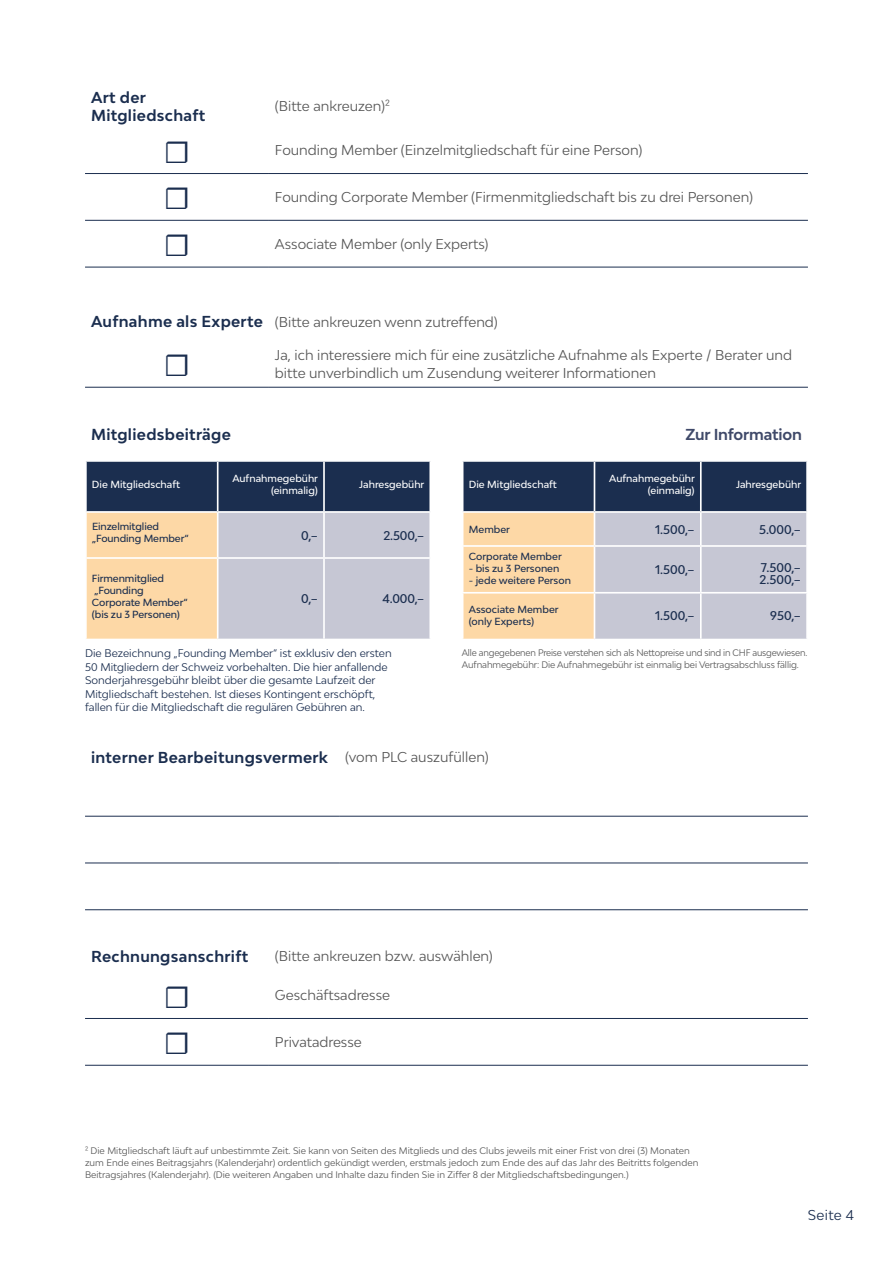
<style>
.page{position:relative;width:893px;height:1263px;background:#fff}
.page>*{position:absolute;margin:0;border:0;box-sizing:border-box;transform-origin:0 0}
.t1{font:31.5px "Minion Pro";color:#1b2e4f}
.t2{font:700 15px/18px "Bw Modelica";letter-spacing:.02em;color:#1b2e4f}
.t3{font:700 15px "Bw Modelica";letter-spacing:-.01em;color:#3f4969}
.t4{font:13.5px/18px "Bw Modelica";color:#565656}
.t5{font:13.5px "Bw Modelica";letter-spacing:.02em;color:#1b2e4f}
.t6{font:500 12px/12px "Bw Modelica";color:#1b2e4f}
.t7{font:10.5px/13.5px "Bw Modelica";color:#1b2e4f}
.t8{font:500 9.75px/12px "Bw Modelica";letter-spacing:-.01em;color:#1b2e4f}
.t9{font:500 9.75px/12px "Bw Modelica";color:#fff;text-align:right}
.t10{font:9px/12px "Bw Modelica";color:#565656}
.t11{font:9px/12px "Bw Modelica";letter-spacing:-.02em;color:#565656;scale:.96 1}
.s1{font-weight:700;font-size:15px;color:#1b2e4f}
.s2{font-weight:400;font-size:13.5px;color:#565656}
</style>
<div class="page">
<hr style="left:85px;top:816px;width:254px;height:1px;background:#1b2e4f">
<hr style="left:339px;top:816px;width:469px;height:1px;background:#1b2e4f">
<hr style="left:85px;top:862px;width:254px;height:1px;background:#1b2e4f">
<hr style="left:339px;top:862px;width:469px;height:1px;background:#1b2e4f">
<hr style="left:85px;top:909px;width:254px;height:1px;background:#1b2e4f">
<hr style="left:339px;top:909px;width:469px;height:1px;background:#1b2e4f">
<svg style="left:87px;top:462px;width:342px;height:177px;background:#a4a0a1"></svg>
<hr style="left:217px;top:462px;width:2px;height:49px;background:#fff">
<hr style="left:323px;top:462px;width:2px;height:49px;background:#fff">
<hr style="left:85px;top:511px;width:133px;height:2px;background:#fff">
<hr style="left:218px;top:511px;width:106px;height:2px;background:#fff">
<hr style="left:217px;top:513px;width:2px;height:44px;background:#fff">
<hr style="left:324px;top:511px;width:107px;height:2px;background:#fff">
<hr style="left:323px;top:513px;width:2px;height:44px;background:#fff">
<hr style="left:85px;top:557px;width:133px;height:2px;background:#fff">
<hr style="left:218px;top:557px;width:106px;height:2px;background:#fff">
<hr style="left:217px;top:559px;width:2px;height:80px;background:#fff">
<hr style="left:324px;top:557px;width:107px;height:2px;background:#fff">
<hr style="left:323px;top:559px;width:2px;height:80px;background:#fff">
<hr style="left:85px;top:1018px;width:184px;height:1px;background:#1b2e4f">
<hr style="left:85px;top:1065px;width:184px;height:1px;background:#1b2e4f">
<hr style="left:269px;top:1018px;width:539px;height:1px;background:#1b2e4f">
<hr style="left:269px;top:1065px;width:539px;height:1px;background:#1b2e4f">
<svg style="left:463px;top:462px;width:343px;height:177px;background:#a4a0a1"></svg>
<hr style="left:594px;top:462px;width:1px;height:49px;background:#fff">
<hr style="left:700px;top:462px;width:2px;height:49px;background:#fff">
<hr style="left:462px;top:511px;width:132px;height:2px;background:#fff">
<hr style="left:594px;top:511px;width:107px;height:2px;background:#fff">
<hr style="left:594px;top:513px;width:1px;height:32px;background:#fff">
<hr style="left:701px;top:511px;width:107px;height:2px;background:#fff">
<hr style="left:700px;top:513px;width:2px;height:32px;background:#fff">
<hr style="left:462px;top:545px;width:132px;height:2px;background:#fff">
<hr style="left:594px;top:545px;width:107px;height:2px;background:#fff">
<hr style="left:594px;top:547px;width:1px;height:45px;background:#fff">
<hr style="left:701px;top:545px;width:107px;height:2px;background:#fff">
<hr style="left:700px;top:547px;width:2px;height:45px;background:#fff">
<hr style="left:594px;top:594px;width:1px;height:45px;background:#fff">
<hr style="left:700px;top:594px;width:2px;height:45px;background:#fff">
<hr style="left:594px;top:592px;width:107px;height:2px;background:#fff">
<hr style="left:701px;top:592px;width:107px;height:2px;background:#fff">
<hr style="left:462px;top:592px;width:132px;height:2px;background:#fff">
<hr style="left:85px;top:387px;width:184px;height:1px;background:#1b2e4f">
<hr style="left:269px;top:387px;width:539px;height:1px;background:#1b2e4f">
<hr style="left:85px;top:173px;width:184px;height:1px;background:#1b2e4f">
<hr style="left:269px;top:173px;width:539px;height:1px;background:#1b2e4f">
<hr style="left:85px;top:220px;width:184px;height:1px;background:#1b2e4f">
<hr style="left:85px;top:267px;width:184px;height:1px;background:#1b2e4f">
<hr style="left:269px;top:220px;width:539px;height:1px;background:#1b2e4f">
<hr style="left:269px;top:267px;width:539px;height:1px;background:#1b2e4f">
<p class="t2" style="left:91px;top:88px;width:116px">Art der<br>Mitgliedschaft</p>
<p class="t4" style="left:275px;top:97px;width:116px">(Bitte ankreuzen)²</p>
<h1 class="t1" style="left:164px;top:130px;width:28px">☐</h1>
<p class="t4" style="left:275px;top:141px;width:369px">Founding Member (Einzelmitgliedschaft für eine Person)</p>
<h1 class="t1" style="left:164px;top:177px;width:28px">☐</h1>
<p class="t4" style="left:275px;top:188px;width:479px">Founding Corporate Member (Firmenmitgliedschaft bis zu drei Personen)</p>
<h1 class="t1" style="left:164px;top:224px;width:28px">☐</h1>
<p class="t4" style="left:275px;top:235px;width:215px">Associate Member (only Experts)</p>
<p class="t4" style="left:91px;top:312px;width:408px"><span class="s1">Aufnahme als Experte</span> (Bitte ankreuzen wenn zutreffend)</p>
<h1 class="t1" style="left:164px;top:344px;width:28px">☐</h1>
<p class="t4" style="left:275px;top:346px;width:519px">Ja, ich interessiere mich für eine zusätzliche Aufnahme als Experte / Berater und bitte unverbindlich um Zusendung weiterer Informationen</p>
<p class="t2" style="left:91px;top:425px;width:141px">Mitgliedsbeiträge</p>
<p class="t3" style="left:685px;top:425px;width:118px">Zur Information</p>
<p class="t9" style="left:92px;top:478px;width:90px">Die Mitgliedschaft</p>
<p class="t9" style="left:232px;top:472px;width:87px">Aufnahmegebühr (einmalig)</p>
<p class="t9" style="left:359px;top:478px;width:67px">Jahresgebühr</p>
<p class="t8" style="left:92px;top:520px;width:98px">Einzelmitglied „Founding Member“</p>
<p class="t6" style="left:301px;top:529px;width:18px">0,–</p>
<p class="t6" style="left:383px;top:529px;width:42px">2.500,–</p>
<p class="t8" style="left:92px;top:572px;width:97px">Firmenmitglied „Founding<br>Corporate Member“ (bis zu 3 Personen)</p>
<p class="t6" style="left:301px;top:593px;width:18px">0,–</p>
<p class="t6" style="left:383px;top:593px;width:43px">4.000,–</p>
<p class="t9" style="left:469px;top:478px;width:90px">Die Mitgliedschaft</p>
<p class="t9" style="left:609px;top:472px;width:87px">Aufnahmegebühr (einmalig)</p>
<p class="t9" style="left:736px;top:478px;width:67px">Jahresgebühr</p>
<p class="t8" style="left:469px;top:523px;width:43px">Member</p>
<p class="t6" style="left:655px;top:523px;width:41px">1.500,–</p>
<p class="t6" style="left:759px;top:523px;width:43px">5.000,–</p>
<p class="t8" style="left:469px;top:550px;width:94px">Corporate Member</p>
<p class="t8" style="left:469px;top:562px;width:92px">- bis zu 3 Personen</p>
<p class="t8" style="left:469px;top:574px;width:104px">- jede weitere Person</p>
<p class="t6" style="left:655px;top:563px;width:41px">1.500,–</p>
<p class="t6" style="left:759px;top:561px;width:43px">7.500,–<br>2.500,–</p>
<p class="t8" style="left:469px;top:603px;width:91px">Associate Member (only Experts)</p>
<p class="t6" style="left:655px;top:609px;width:41px">1.500,–</p>
<p class="t6" style="left:770px;top:609px;width:32px">950,–</p>
<p class="t7" style="left:85px;top:646px;width:308px">Die Bezeichnung „Founding Member“ ist exklusiv den ersten 50 Mitgliedern der Schweiz vorbehalten. Die hier anfallende Sonderjahresgebühr bleibt über die gesamte Laufzeit der Mitgliedschaft bestehen. Ist dieses Kontingent erschöpft, fallen für die Mitgliedschaft die regulären Gebühren an.</p>
<p class="t11" style="left:462px;top:646px;width:361px">Alle angegebenen Preise verstehen sich als Nettopreise und sind in CHF ausgewiesen.<br>Aufnahmegebühr: Die Aufnahmegebühr ist einmalig bei Vertragsabschluss fällig.</p>
<p class="t2" style="left:91px;top:748px;width:399px">interner Bearbeitungsvermerk <span class="s2">(vom PLC auszufüllen)</span></p>
<p class="t2" style="left:91px;top:947px;width:159px">Rechnungsanschrift</p>
<p class="t4" style="left:275px;top:946px;width:219px">(Bitte ankreuzen bzw. auswählen)</p>
<h1 class="t1" style="left:164px;top:975px;width:28px">☐</h1>
<p class="t4" style="left:275px;top:986px;width:117px">Geschäftsadresse</p>
<h1 class="t1" style="left:164px;top:1022px;width:28px">☐</h1>
<p class="t4" style="left:275px;top:1033px;width:88px">Privatadresse</p>
<p class="t10" style="left:85px;top:1144px;width:615px">² Die Mitgliedschaft läuft auf unbestimmte Zeit. Sie kann von Seiten des Mitglieds und des Clubs jeweils mit einer Frist von drei (3) Monaten zum Ende eines Beitragsjahrs (Kalenderjahr) ordentlich gekündigt werden, erstmals jedoch zum Ende des auf das Jahr des Beitritts folgenden<br>Beitragsjahres (Kalenderjahr). (Die weiteren Angaben und Inhalte dazu finden Sie in Ziffer 8 der Mitgliedschaftsbedingungen.)</p>
<p class="t5" style="left:808px;top:1206px;width:48px">Seite 4</p>
</div>
